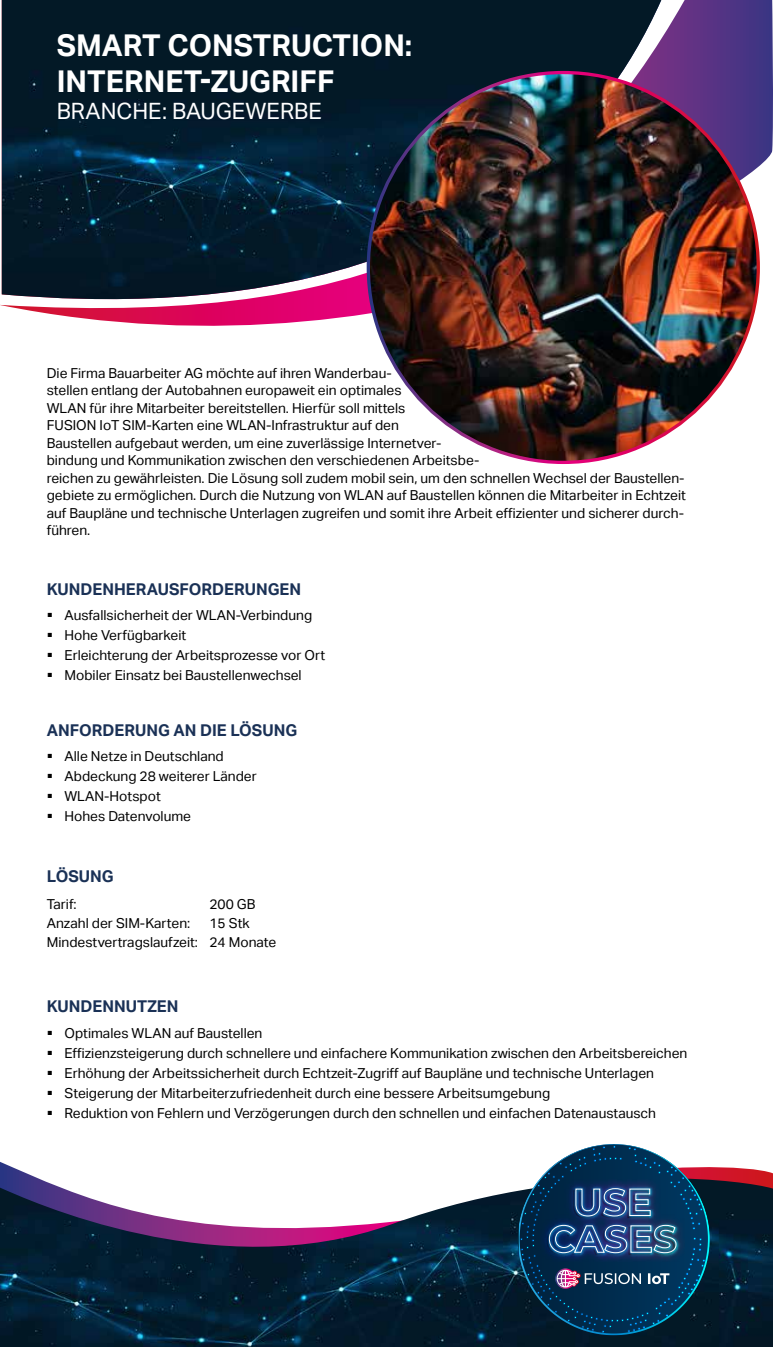
<style>
.page{position:relative;width:773px;height:1347px;background:#fff}
.page>*{position:absolute;margin:0;border:0;box-sizing:border-box;transform-origin:0 0}
.t1{font:700 30px/36px "Aktiv Grotesk";color:#fff}
.t2{font:22.5px "Aktiv Grotesk";color:#fff}
.t3{font:700 16.25px "Aktiv Grotesk";color:#1a3156}
.t4{font:13.75px/20px "Aktiv Grotesk";color:#000}
</style>
<div class="page">
<svg style="left:0;top:0;width:772px;height:392px"></svg>
<svg style="left:2px;top:300px;width:371px;height:12px"></svg>
<img style="left:2px;top:0;width:659px;height:300px">
<img style="left:368px;top:73px;width:390px;height:389px;border-radius:195px">
<svg style="left:0;top:1162px;width:772px;height:16px"></svg>
<img style="left:0;top:1178px;width:772px;height:168px">
<img style="left:517px;top:1144px;width:193px;height:191px">
<h1 class="t1" style="left:57px;top:28px;width:357px">SMART CONSTRUCTION:<br>INTERNET-ZUGRIFF</h1>
<h2 class="t2" style="left:57px;top:98px;width:266px">BRANCHE: BAUGEWERBE</h2>
<p class="t4" style="left:47px;top:364px;width:640px;line-height:17.5px">Die Firma Bauarbeiter AG möchte auf ihren Wanderbau-<br>stellen entlang der Autobahnen europaweit ein optimales<br>WLAN für ihre Mitarbeiter bereitstellen. Hierfür soll mittels<br>FUSION IoT SIM-Karten eine WLAN-Infrastruktur auf den<br>Baustellen aufgebaut werden, um eine zuverlässige Internetver-<br>bindung und Kommunikation zwischen den verschiedenen Arbeitsbe-<br>reichen zu gewährleisten. Die Lösung soll zudem mobil sein, um den schnellen Wechsel der Baustellen&shy;gebiete zu ermöglichen. Durch die Nutzung von WLAN auf Baustellen können die Mitarbeiter in Echtzeit auf Baupläne und technische Unterlagen zugreifen und somit ihre Arbeit effizienter und sicherer durch&shy;führen.</p>
<p class="t3" style="left:47px;top:579px;width:256px">KUNDENHERAUSFORDERUNGEN</p>
<p class="t4" style="left:64px;top:605px;width:262px">Ausfallsicherheit der WLAN-Verbindung Hohe Verfügbarkeit<br>Erleichterung der Arbeitsprozesse vor Ort Mobiler Einsatz bei Baustellenwechsel</p>
<p class="t3" style="left:47px;top:720px;width:252px">ANFORDERUNG AN DIE LÖSUNG</p>
<p class="t4" style="left:64px;top:746px;width:194px">Alle Netze in Deutschland<br>Abdeckung 28 weiterer Länder<br>WLAN-Hotspot<br>Hohes Datenvolume</p>
<p class="t3" style="left:47px;top:866px;width:68px">LÖSUNG</p>
<p class="t4" style="left:47px;top:894px;width:31px">Tarif:</p>
<p class="t4" style="left:209px;top:894px;width:48px">200 GB</p>
<p class="t4" style="left:47px;top:913px;width:145px">Anzahl der SIM-Karten:</p>
<p class="t4" style="left:47px;top:914px;width:231px;line-height:18.8px;text-indent:162px">15 Stk<br>Mindestvertragslaufzeit: 24 Monate</p>
<p class="t3" style="left:47px;top:997px;width:133px">KUNDENNUTZEN</p>
<p class="t4" style="left:64px;top:1022px;width:624px">Optimales WLAN auf Baustellen<br>Effizienzsteigerung durch schnellere und einfachere Kommunikation zwischen den Arbeitsbereichen Erhöhung der Arbeitssicherheit durch Echtzeit-Zugriff auf Baupläne und technische Unterlagen Steigerung der Mitarbeiterzufriedenheit durch eine bessere Arbeitsumgebung<br>Reduktion von Fehlern und Verzögerungen durch den schnellen und einfachen Datenaustausch</p>
</div>
